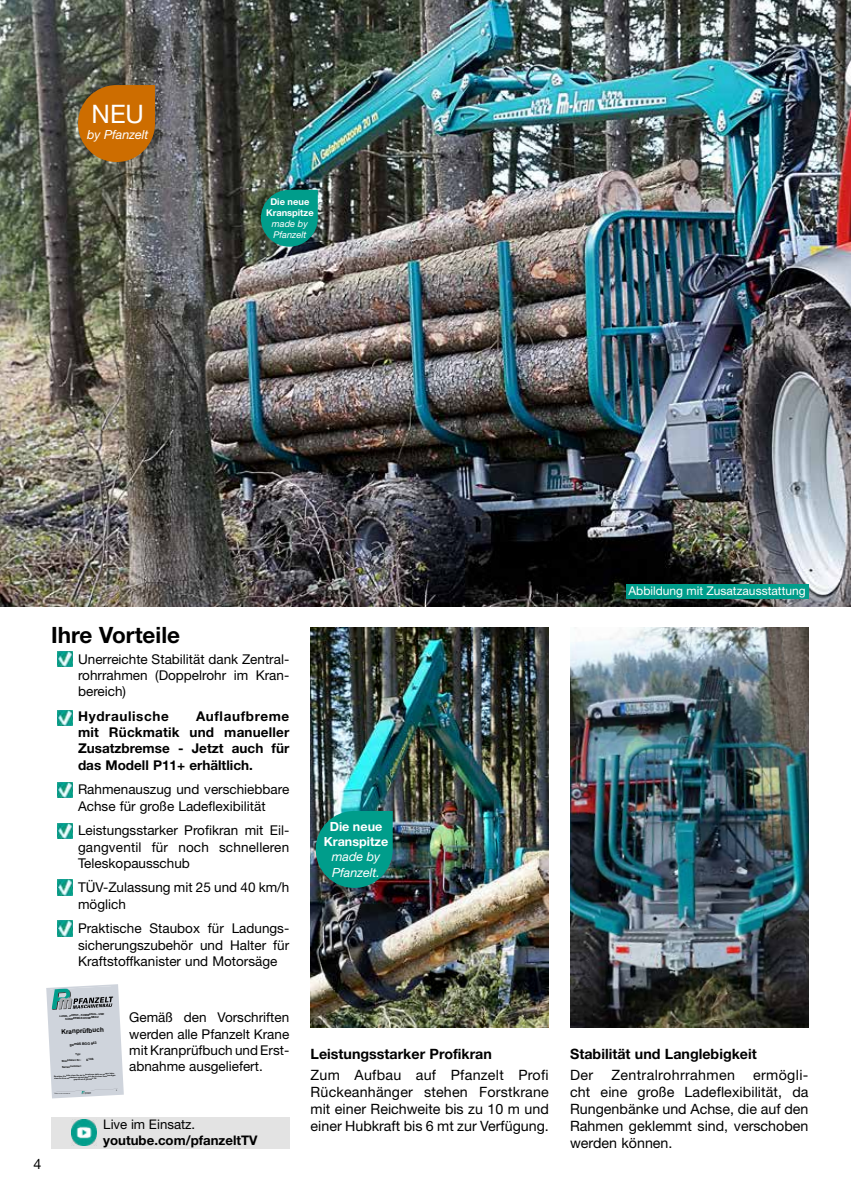
<style>
.page{position:relative;width:851px;height:1191px;background:#fff}
.page>*{position:absolute;margin:0;border:0;box-sizing:border-box;transform-origin:0 0}
.t1{font:25.5px "Helvetica Neue LT Pro";color:#fff}
.t2{font:700 22.5px "Helvetica Neue LT Pro";color:#000}
.t3{font:14.25px/17.1px "Helvetica Neue LT Pro";color:#000;text-align:justify}
.t4{font:700 14.25px "Helvetica Neue LT Pro";color:#000}
.t5{font:14.25px "Helvetica Neue LT Pro";letter-spacing:.025em;color:#000}
.t6{font:13.5px/16.2px "Helvetica Neue LT Pro";color:#000;text-align:justify}
.t7{font:700 13.5px/16.2px "Helvetica Neue LT Pro";color:#000;text-align:justify}
.t8{font:700 13.5px "Helvetica Neue LT Pro";letter-spacing:.045em;color:#000}
.t9{font:700 13.2px "Helvetica Neue LT Pro";color:#000}
.t10{font:13.2px "Helvetica Neue LT Pro";color:#000}
.t11{font:italic 12.6px/15.1px "Helvetica Neue LT Pro";color:#fff}
.t12{font:700 12.6px/15.1px "Helvetica Neue LT Pro";color:#fff;text-align:center}
.t13{font:12px "Helvetica Neue LT Pro";color:#fff}
.t14{font:700 9.3px/11.1px "Helvetica Neue LT Pro";color:#fff;text-align:center}
.t15{font:italic 9.3px/11.1px "Helvetica Neue LT Pro";color:#fff}
.t16{font:700 6.45px "Arial";color:#000}
.t17{font:700 3.45px "Arial";color:#000}
.t18{font:700 3px "Arial";color:#000}
.t19{font:italic 700 2.7px/3.2px "Arial";color:#000;text-align:center}
.t20{font:700 2.7px "Arial";color:#000}
.t21{font:700 1.95px/2.1px "Arial";color:#000;text-align:center}
</style>
<div class="page">
<img style="left:0;top:0;width:850px;height:606px">
<div style="left:626px;top:584px;width:182px;height:15px;background:#009d8b"></div>
<img style="left:57px;top:651px;width:15px;height:16px">
<img style="left:57px;top:782px;width:15px;height:16px">
<img style="left:57px;top:710px;width:15px;height:16px">
<img style="left:57px;top:823px;width:15px;height:15px">
<img style="left:57px;top:880px;width:15px;height:15px">
<img style="left:57px;top:921px;width:15px;height:15px">
<img style="left:310px;top:627px;width:239px;height:400px">
<img style="left:570px;top:627px;width:238px;height:400px">
<svg style="left:261px;top:190px;width:57px;height:57px;background:#0a8e7e"></svg>
<img style="left:315px;top:811px;width:77px;height:77px">
<svg style="left:78px;top:85px;width:77px;height:77px;background:#bb6b0e"></svg>
<div style="left:51px;top:1116px;width:238px;height:32px;background:#e3e3e3"></div>
<img style="left:71px;top:1119px;width:26px;height:26px">
<svg style="left:46px;top:984px;width:78px;height:114px;background:#cad1d8"></svg>
<h1 class="t1" style="left:92px;top:99px;width:54px">NEU</h1>
<p class="t11" style="left:87px;top:126px;width:63px">by Pfanzelt</p>
<p class="t14" style="left:266px;top:196px;width:49px">Die neue<br>Kranspitze</p>
<p class="t15" style="left:272px;top:218px;width:37px">made by<br>Pfanzelt</p>
<h2 class="t2" style="left:51px;top:621px;width:130px">Ihre Vorteile</h2>
<p class="t6" style="left:78px;top:650px;width:213px;text-indent:-16px">• Unerreichte Stabilität dank Zentral&shy;rohrrahmen (Doppelrohr im Kran&shy;bereich)</p>
<p class="t8" style="left:62px;top:707px;width:109px">• Hydraulische</p>
<p class="t7" style="left:78px;top:707px;width:213px;text-indent:118px">Auflaufbreme mit Rückmatik und manueller Zusatzbremse - Jetzt auch für das Modell P11+ erhältlich.</p>
<p class="t6" style="left:62px;top:781px;width:229px;text-align:center">• Rahmenauszug und verschiebbare<br>Achse für große Ladeflexibilität</p>
<p class="t6" style="left:78px;top:822px;width:213px;text-indent:-16px">• Leistungsstarker Profikran mit Eil&shy;gangventil für noch schnelleren Teleskopausschub</p>
<p class="t6" style="left:78px;top:879px;width:213px;text-indent:-16px">• TÜV-Zulassung mit 25 und 40 km/h möglich</p>
<p class="t6" style="left:78px;top:920px;width:213px;text-indent:-16px">• Praktische Staubox für Ladungs&shy;sicherungszubehör und Halter für Kraftstoffkanister und Motorsäge</p>
<p class="t19" style="left:59px;top:1014px;width:46px;rotate:-3deg">LAND-, FORST-, KOMMUNAL- UND<br>SONDERMASCHINENBAU</p>
<p class="t16" style="left:61px;top:1027px;width:44px;rotate:-3deg">Kranprüfbuch</p>
<p class="t17" style="left:70px;top:1042px;width:28px;rotate:-3deg">gemäß BGG 943</p>
<p class="t20" style="left:75px;top:1052px;width:7px;rotate:-3deg">Typ:</p>
<p class="t20" style="left:62px;top:1059px;width:21px;rotate:-3deg">Stücklisten Nr.:</p>
<p class="t20" style="left:62px;top:1065px;width:21px;rotate:-3deg">Seriennummer:</p>
<p class="t21" style="left:54px;top:1075px;width:63px;rotate:-3deg">Beachten Sie bitte, dass Sie als Unternehmer dafür zu sorgen habe, dass Ihr Kran mindestens einmal jährlich durch einen Sachkundigen geprüft wird. §26 BGV D6</p>
<p class="t18" style="left:86px;top:1057px;width:10px;rotate:-3deg">G140.</p>
<p class="t6" style="left:129px;top:1009px;width:162px">Gemäß den Vorschriften werden alle Pfanzelt Krane mit Kranprüfbuch und Erst&shy;abnahme ausgeliefert.</p>
<p class="t3" style="left:33px;top:1155px;width:9px">4</p>
<p class="t10" style="left:103px;top:1116px;width:93px">Live im Einsatz.</p>
<p class="t9" style="left:103px;top:1132px;width:156px">youtube.com/pfanzeltTV</p>
<p class="t12" style="left:324px;top:819px;width:66px">Die neue<br>Kranspitze</p>
<p class="t11" style="left:332px;top:849px;width:50px">made by<br>Pfanzelt.</p>
<p class="t4" style="left:310px;top:1044px;width:183px">Leistungsstarker Profikran</p>
<p class="t3" style="left:310px;top:1066px;width:240px">Zum Aufbau auf Pfanzelt Profi Rückeanhänger stehen Forstkrane mit einer Reichweite bis zu 10 m und einer Hubkraft bis 6 mt zur Verfügung.</p>
<p class="t13" style="left:628px;top:583px;width:179px">Abbildung mit Zusatzausstattung</p>
<p class="t4" style="left:570px;top:1044px;width:188px">Stabilität und Langlebigkeit</p>
<p class="t3" style="left:570px;top:1066px;width:25px">Der</p>
<p class="t5" style="left:611px;top:1066px;width:125px">Zentralrohrrahmen</p>
<p class="t3" style="left:570px;top:1066px;width:240px;text-indent:183px">ermögli&shy;cht eine große Ladeflexibilität, da Rungenbänke und Achse, die auf den Rahmen geklemmt sind, verschoben werden können.</p>
</div>
